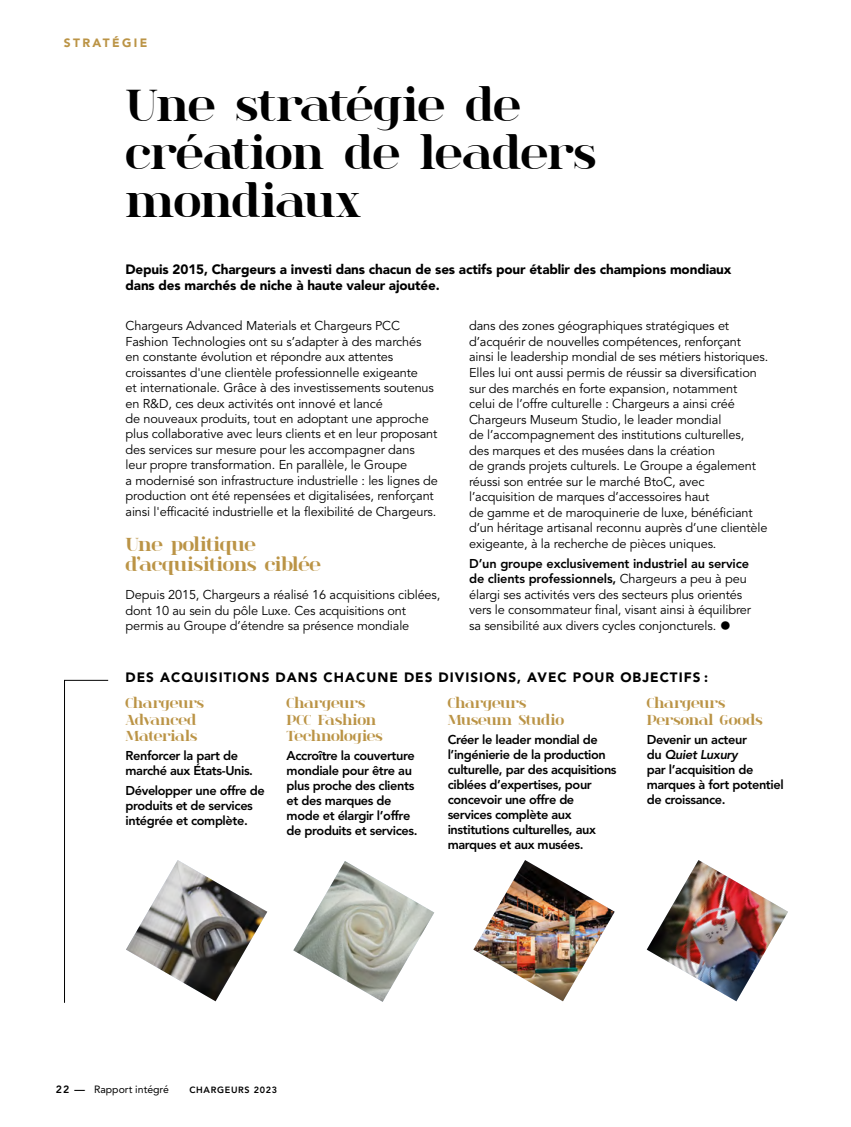
<style>
.page{position:relative;width:851px;height:1127px;background:#fff}
.page>*{position:absolute;margin:0;border:0;box-sizing:border-box;transform-origin:0 0}
.Ri_Texte_marge{font:700 46.5px/48px "spinwerad";letter-spacing:-.02em;color:#000}
.t1{font:700 19.5px/20px "spinwerad";letter-spacing:-.02em;color:#bb9446}
.t2{font:700 15px/16.5px "spinwerad";letter-spacing:-.01em;color:#bb9446}
.t3{font:700 15px/16.5px "spinwerad";letter-spacing:-.03em;color:#bb9446}
.t4{font:900 13.5px/16.5px "Avenir LT Std";letter-spacing:-.01em;color:#000}
.t5{font:900 13.5px "Avenir LT Std";letter-spacing:.075em;color:#000}
.t6{font:12.75px/15.6px "Avenir LT Std";letter-spacing:-.01em;color:#000}
.t7{font:800 12.75px/15px "Avenir LT Std";letter-spacing:-.03em;color:#000}
.t8{font:900 12px "Avenir LT Std";letter-spacing:.2em;color:#bb9446}
.t9{font:10.5px "Avenir LT Std";color:#000}
.t10{font:800 10.5px "Avenir LT Std";color:#000}
.t11{font:800 9px "Avenir LT Std";letter-spacing:.075em;color:#000}
.s1{font-weight:800}
.s2{font-size:24px}
.s3{font-style:italic}
</style>
<div class="page">
<img style="left:126px;top:860px;width:141px;height:141px">
<img style="left:473px;top:860px;width:141px;height:141px">
<img style="left:293px;top:861px;width:141px;height:141px">
<img style="left:646px;top:860px;width:142px;height:141px">
<svg style="left:64px;top:679px;width:45px;height:324px"></svg>
<p class="t8" style="left:64px;top:36px;width:85px">STRATÉGIE</p>
<p class="Ri_Texte_marge" style="left:125px;top:79px;width:472px">Une stratégie de création de leaders mondiaux</p>
<p class="t4" style="left:125px;top:261px;width:607px">Depuis 2015, Chargeurs a investi dans chacun de ses actifs pour établir des champions mondiaux dans des marchés de niche à haute valeur ajoutée.</p>
<p class="t6" style="left:125px;top:319px;width:314px">Chargeurs Advanced Materials et Chargeurs PCC Fashion Technologies ont su s’adapter à des marchés en constante évolution et répondre aux attentes croissantes d'une clientèle professionnelle exigeante<br>et internationale. Grâce à des investissements soutenus en R&amp;D, ces deux activités ont innové et lancé<br>de nouveaux produits, tout en adoptant une approche plus collaborative avec leurs clients et en leur proposant des services sur mesure pour les accompagner dans leur propre transformation. En parallèle, le Groupe<br>a modernisé son infrastructure industrielle : les lignes de production ont été repensées et digitalisées, renforçant ainsi l'efficacité industrielle et la flexibilité de Chargeurs.</p>
<p class="t1" style="left:125px;top:534px;width:197px">Une politique d’acquisitions ciblée</p>
<p class="t6" style="left:125px;top:587px;width:316px">Depuis 2015, Chargeurs a réalisé 16 acquisitions ciblées, dont 10 au sein du pôle Luxe. Ces acquisitions ont permis au Groupe d’étendre sa présence mondiale</p>
<p class="t6" style="left:469px;top:319px;width:301px">dans des zones géographiques stratégiques et d’acquérir de nouvelles compétences, renforçant ainsi le leadership mondial de ses métiers historiques.<br>Elles lui ont aussi permis de réussir sa diversification sur des marchés en forte expansion, notamment<br>celui de l’offre culturelle : Chargeurs a ainsi créé Chargeurs Museum Studio, le leader mondial<br>de l’accompagnement des institutions culturelles,<br>des marques et des musées dans la création<br>de grands projets culturels. Le Groupe a également réussi son entrée sur le marché BtoC, avec l’acquisition de marques d’accessoires haut<br>de gamme et de maroquinerie de luxe, bénéficiant d’un héritage artisanal reconnu auprès d’une clientèle exigeante, à la recherche de pièces uniques.</p>
<p class="t6" style="left:469px;top:556px;width:283px"><span class="s1">D’un groupe exclusivement industriel au service de clients professionnels,</span> Chargeurs a peu à peu élargi ses activités vers des secteurs plus orientés vers le consommateur final, visant ainsi à équilibrer sa sensibilité aux divers cycles conjoncturels. <span class="s2">•</span></p>
<p class="t5" style="left:125px;top:669px;width:584px">DES ACQUISITIONS DANS CHACUNE DES DIVISIONS, AVEC POUR OBJECTIFS :</p>
<p class="t3" style="left:125px;top:694px;width:80px">Chargeurs<br>Advanced<br>Materials</p>
<p class="t7" style="left:125px;top:748px;width:129px">Renforcer la part de marché aux États-Unis.</p>
<p class="t7" style="left:125px;top:783px;width:141px">Développer une offre de produits et de services intégrée et complète.</p>
<p class="t2" style="left:286px;top:694px;width:97px">Chargeurs<br>PCC Fashion<br>Technologies</p>
<p class="t7" style="left:286px;top:748px;width:132px">Accroître la couverture mondiale pour être au plus proche des clients et des marques de mode et élargir l’offre de produits et services.</p>
<p class="t2" style="left:447px;top:694px;width:118px">Chargeurs<br>Museum Studio</p>
<p class="t7" style="left:447px;top:732px;width:170px">Créer le leader mondial de l’ingénierie de la production culturelle, par des acquisitions ciblées d’expertises, pour concevoir une offre de services complète aux institutions culturelles, aux marques et aux musées.</p>
<p class="t2" style="left:646px;top:694px;width:117px">Chargeurs<br>Personal Goods</p>
<p class="t7" style="left:646px;top:732px;width:138px">Devenir un acteur<br>du <span class="s3">Quiet Luxury<br></span>par l’acquisition de marques à fort potentiel de croissance.</p>
<p class="t10" style="left:56px;top:1083px;width:31px">22 —</p>
<p class="t9" style="left:94px;top:1083px;width:76px">Rapport intégré</p>
<p class="t11" style="left:189px;top:1084px;width:89px">CHARGEURS 2023</p>
</div>
